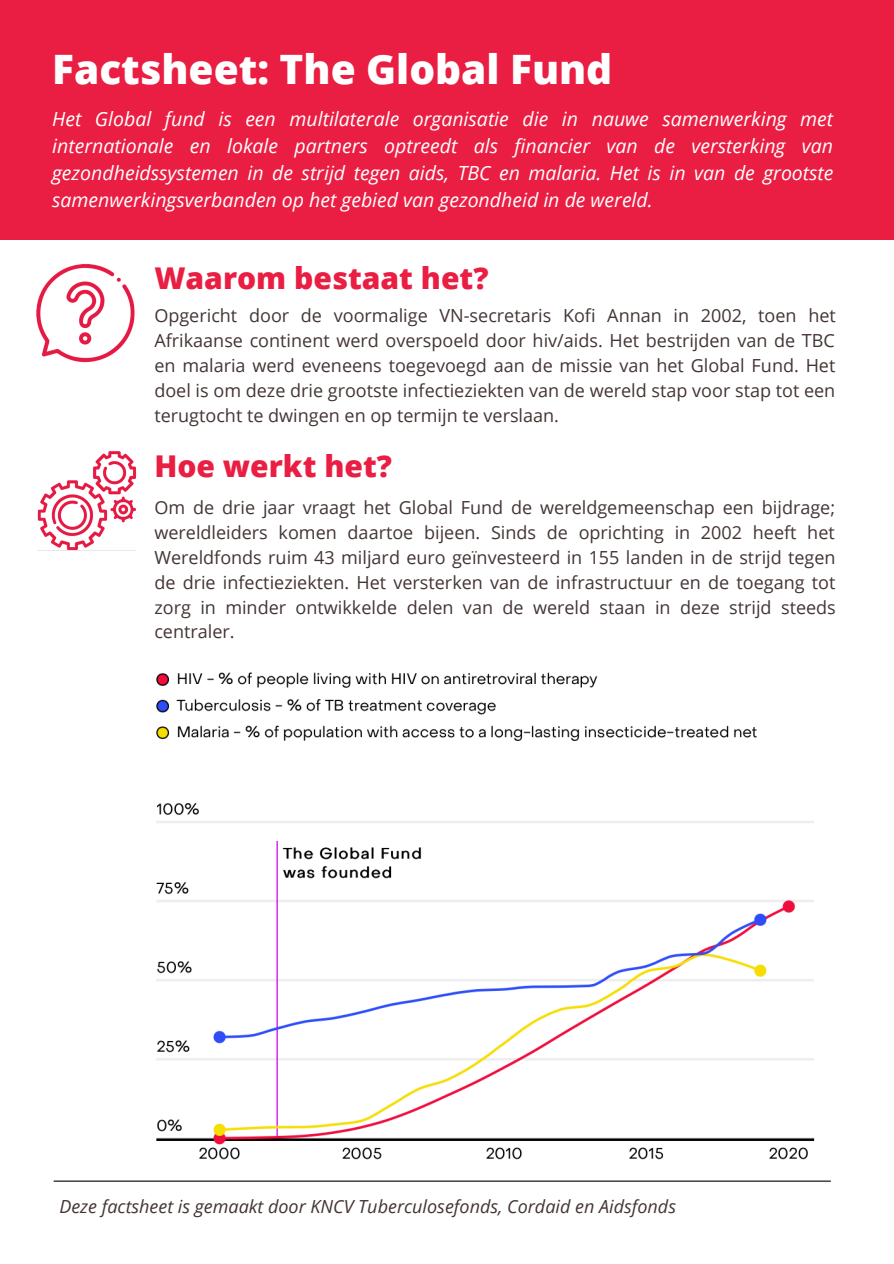
<style>
.page{position:relative;width:894px;height:1264px;background:#fff}
.page>*{position:absolute;margin:0;border:0;box-sizing:border-box;transform-origin:0 0}
.t1{font:800 40.5px "Open Sans";color:#fff}
.t2{font:800 30px "Open Sans";color:#ea1e42}
.t3{font:italic 19.5px/27px "Open Sans";color:#fff;text-align:justify}
.t4{font:18px/24.8px "Open Sans";color:#433534;text-align:justify}
.t5{font:italic 18px "Open Sans";color:#433534}
</style>
<div class="page">
<img style="left:156px;top:672px;width:659px;height:488px">
<hr style="left:54px;top:1180px;width:776px;height:1px;background:#000">
<div style="left:0;top:0;width:893px;height:240px;background:#ea1e42"></div>
<img style="left:36px;top:264px;width:99px;height:99px">
<img style="left:37px;top:451px;width:99px;height:100px">
<p class="t1" style="left:52px;top:41px;width:561px">Factsheet: The Global Fund</p>
<p class="t3" style="left:52px;top:105px;width:782px">Het Global fund is een multilaterale organisatie die in nauwe samenwerking met internationale en lokale partners optreedt als financier van de versterking van gezondheidssystemen in de strijd tegen aids, TBC en malaria. Het is in van de grootste samenwerkingsverbanden op het gebied van gezondheid in de wereld.</p>
<p class="t2" style="left:154px;top:256px;width:335px">Waarom bestaat het?</p>
<p class="t4" style="left:154px;top:303px;width:682px">Opgericht door de voormalige VN-secretaris Kofi Annan in 2002, toen het Afrikaanse continent werd overspoeld door hiv/aids. Het bestrijden van de TBC en malaria werd eveneens toegevoegd aan de missie van het Global Fund. Het doel is om deze drie grootste infectieziekten van de wereld stap voor stap tot een terugtocht te dwingen en op termijn te verslaan.</p>
<p class="t2" style="left:154px;top:445px;width:239px">Hoe werkt het?</p>
<p class="t4" style="left:154px;top:495px;width:682px">Om de drie jaar vraagt het Global Fund de wereldgemeenschap een bijdrage; wereldleiders komen daartoe bijeen. Sinds de oprichting in 2002 heeft het Wereldfonds ruim 43 miljard euro geïnvesteerd in 155 landen in de strijd tegen de drie infectieziekten. Het versterken van de infrastructuur en de toegang tot zorg in minder ontwikkelde delen van de wereld staan in deze strijd steeds centraler.</p>
<p class="t5" style="left:59px;top:1193px;width:618px">Deze factsheet is gemaakt door KNCV Tuberculosefonds, Cordaid en Aidsfonds</p>
</div>
